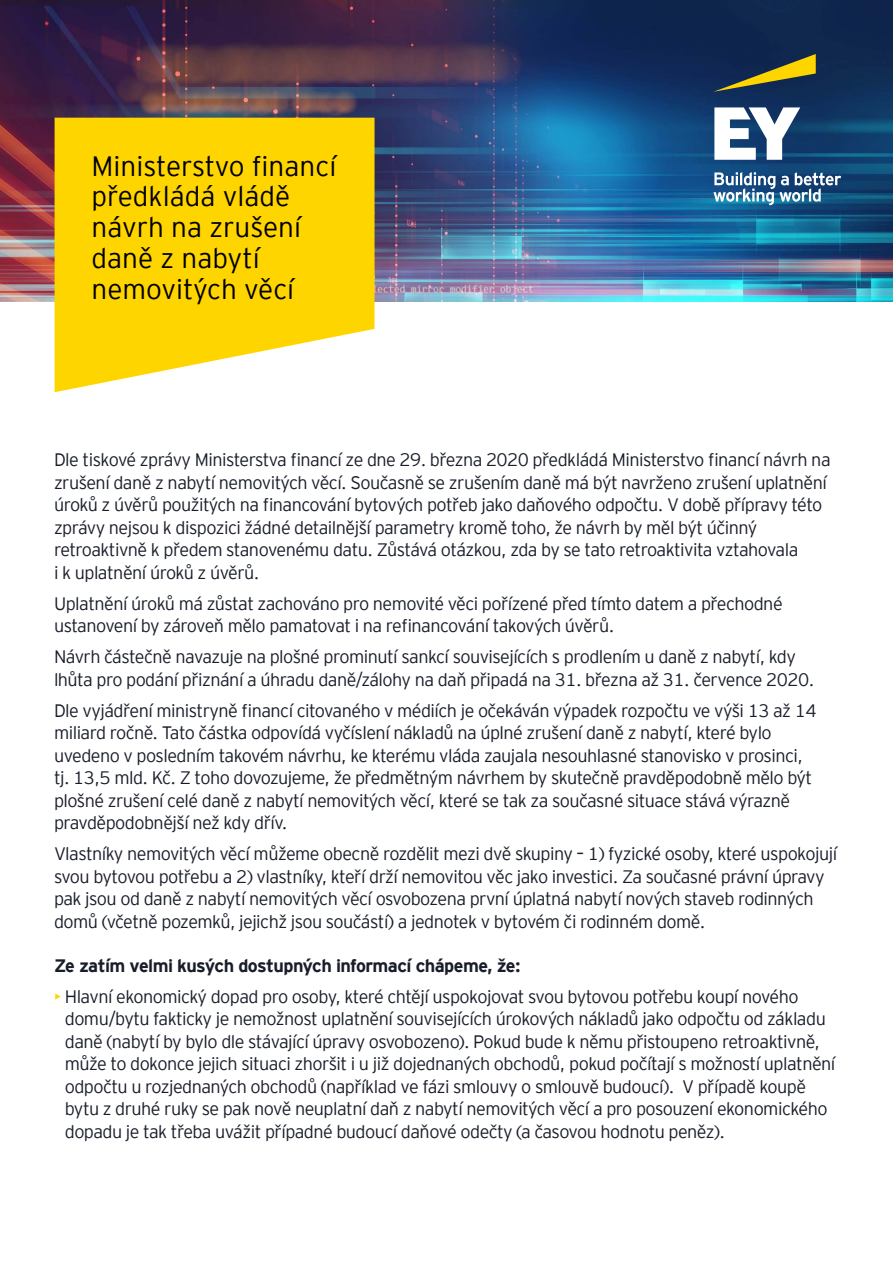
<style>
.page{position:relative;width:893px;height:1263px;background:#fff}
.page>*{position:absolute;margin:0;border:0;box-sizing:border-box;transform-origin:0 0}
.t1{font:300 27.9px/30.8px "EY Interstate";color:#000}
.t2{font:300 18px/22.5px "EY Interstate";letter-spacing:-.03em;color:#181d29}
.t3{font:700 18px "EY Interstate";letter-spacing:-.03em;color:#181d29}
.s1{color:#ffd500}
</style>
<div class="page">
<img style="left:0;top:0;width:893px;height:302px">
<svg style="left:713px;top:54px;width:103px;height:38px;background:#4c533d"></svg>
<svg style="left:713px;top:107px;width:128px;height:98px"></svg>
<svg style="left:55px;top:118px;width:320px;height:274px;background:#fed91c"></svg>
<h1 class="t1" style="left:92px;top:149px;width:246px">Ministerstvo financí předkládá vládě návrh na zrušení daně z nabytí nemovitých věcí</h1>
<p class="t2" style="left:54px;top:448px;width:778px">Dle tiskové zprávy Ministerstva financí ze dne 29. března 2020 předkládá Ministerstvo financí návrh na zrušení daně z nabytí nemovitých věcí. Současně se zrušením daně má být navrženo zrušení uplatnění úroků z úvěrů použitých na financování bytových potřeb jako daňového odpočtu. V době přípravy této zprávy nejsou k dispozici žádné detailnější parametry kromě toho, že návrh by měl být účinný retroaktivně k předem stanovenému datu. Zůstává otázkou, zda by se tato retroaktivita vztahovala<br>i k uplatnění úroků z úvěrů.</p>
<p class="t2" style="left:54px;top:591px;width:730px">Uplatnění úroků má zůstat zachováno pro nemovité věci pořízené před tímto datem a přechodné ustanovení by zároveň mělo pamatovat i na refinancování takových úvěrů.</p>
<p class="t2" style="left:54px;top:645px;width:762px">Návrh částečně navazuje na plošné prominutí sankcí souvisejících s prodlením u daně z nabytí, kdy lhůta pro podání přiznání a úhradu daně/zálohy na daň připadá na 31. března až 31. července 2020.</p>
<p class="t2" style="left:54px;top:698px;width:764px">Dle vyjádření ministryně financí citovaného v médiích je očekáván výpadek rozpočtu ve výši 13 až 14 miliard ročně. Tato částka odpovídá vyčíslení nákladů na úplné zrušení daně z nabytí, které bylo uvedeno v posledním takovém návrhu, ke kterému vláda zaujala nesouhlasné stanovisko v prosinci, tj. 13,5 mld. Kč. Z toho dovozujeme, že předmětným návrhem by skutečně pravděpodobně mělo být plošné zrušení celé daně z nabytí nemovitých věcí, které se tak za současné situace stává výrazně pravděpodobnější než kdy dřív.</p>
<p class="t2" style="left:54px;top:842px;width:785px">Vlastníky nemovitých věcí můžeme obecně rozdělit mezi dvě skupiny – 1) fyzické osoby, které uspokojují svou bytovou potřebu a 2) vlastníky, kteří drží nemovitou věc jako investici. Za současné právní úpravy pak jsou od daně z nabytí nemovitých věcí osvobozena první úplatná nabytí nových staveb rodinných domů (včetně pozemků, jejichž jsou součástí) a jednotek v bytovém či rodinném domě.</p>
<p class="t3" style="left:54px;top:952px;width:468px">Ze zatím velmi kusých dostupných informací chápeme, že:</p>
<p class="t2" style="left:65px;top:984px;width:772px;text-indent:-11px"><span class="s1">•</span> Hlavní ekonomický dopad pro osoby, které chtějí uspokojovat svou bytovou potřebu koupí nového domu/bytu fakticky je nemožnost uplatnění souvisejících úrokových nákladů jako odpočtu od základu daně (nabytí by bylo dle stávající úpravy osvobozeno). Pokud bude k němu přistoupeno retroaktivně, může to dokonce jejich situaci zhoršit i u již dojednaných obchodů, pokud počítají s možností uplatnění odpočtu u rozjednaných obchodů (například ve fázi smlouvy o smlouvě budoucí). V případě koupě bytu z druhé ruky se pak nově neuplatní daň z nabytí nemovitých věcí a pro posouzení ekonomického dopadu je tak třeba uvážit případné budoucí daňové odečty (a časovou hodnotu peněz).</p>
</div>
